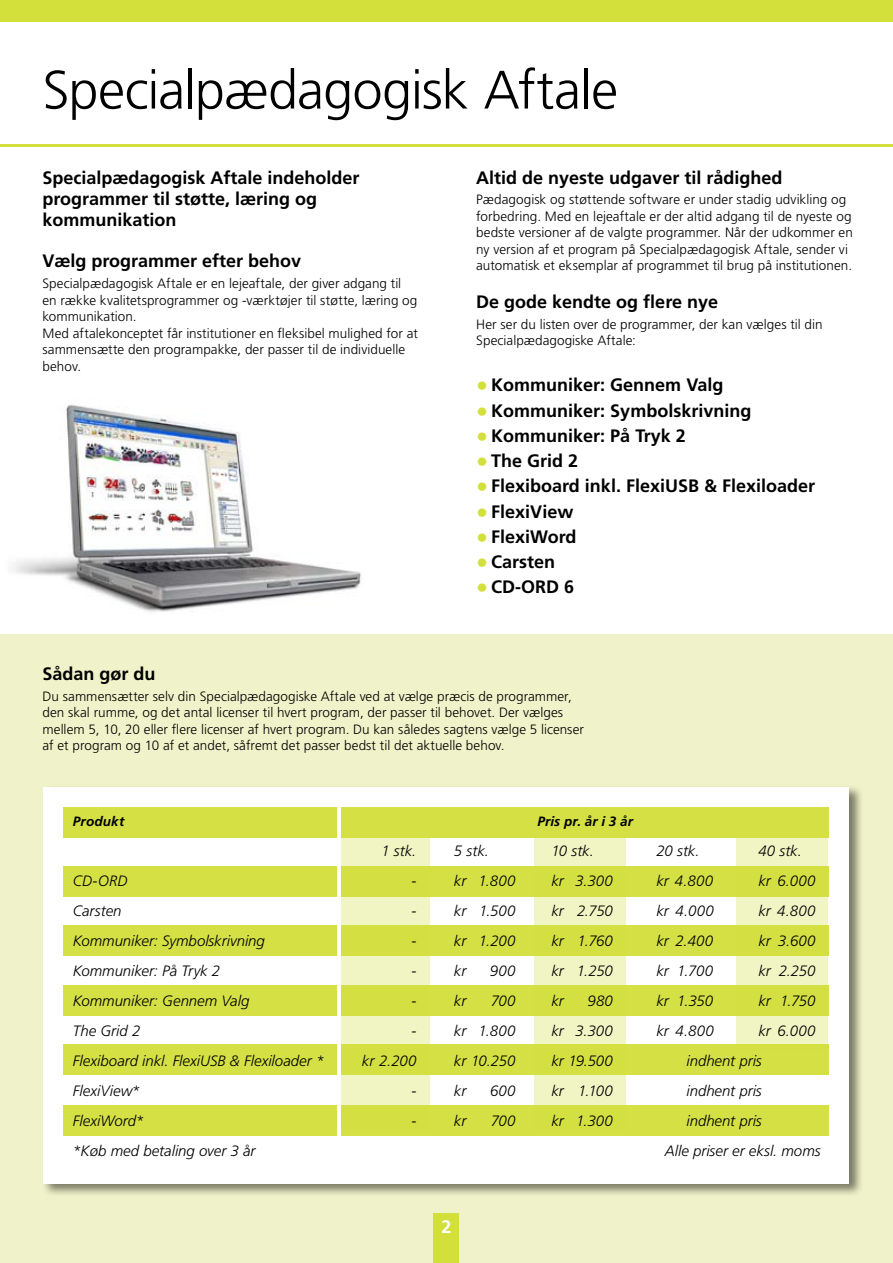
<style>
.page{position:relative;width:893px;height:1263px;background:#fff}
.page>*{position:absolute;margin:0;border:0;box-sizing:border-box;transform-origin:0 0}
.t1{font:300 54px "Frutiger LT";letter-spacing:-.02em;color:#000}
.t2{font:700 18px/21px "Frutiger LT";color:#000}
.t3{font:700 18px "Frutiger LT";color:#fff}
.t4{font:italic 300 15px "Frutiger LT";color:#000}
.t5{font:300 13.5px/16.5px "Frutiger LT";letter-spacing:.005em;color:#000}
.t6{font:italic 700 13.5px "Frutiger LT";letter-spacing:.01em;color:#000}
.s1{font-size:24px;color:#d3df3b}
</style>
<div class="page">
<div style="left:0;top:634px;width:893px;height:629px;background:#f0f3c7"></div>
<div style="left:0;top:0;width:893px;height:21px;background:#d3df3b"></div>
<hr style="left:0;top:145px;width:893px;height:2px;background:#d3df3b">
<div style="left:434px;top:1213px;width:25px;height:50px;background:#d3df3b"></div>
<div style="left:41px;top:784px;width:829px;height:419px;background:#000;opacity:.5"></div>
<div style="left:44px;top:787px;width:805px;height:396px;background:#fff"></div>
<div style="left:63px;top:866px;width:765px;height:30px;background:#d5e044"></div>
<div style="left:63px;top:807px;width:765px;height:31px;background:#d5e044"></div>
<div style="left:63px;top:925px;width:765px;height:31px;background:#d5e044"></div>
<div style="left:63px;top:985px;width:765px;height:30px;background:#d5e044"></div>
<div style="left:63px;top:1044px;width:765px;height:31px;background:#d5e044"></div>
<div style="left:63px;top:1105px;width:765px;height:30px;background:#d5e044"></div>
<svg style="left:341px;top:838px;width:88px;height:267px;fill:#f1f5c4"></svg>
<svg style="left:534px;top:838px;width:91px;height:267px;fill:#f1f5c4"></svg>
<svg style="left:736px;top:838px;width:92px;height:206px;fill:#f1f5c4"></svg>
<hr style="left:337px;top:803px;width:4px;height:337px;background:#fff">
<img style="left:12px;top:404px;width:350px;height:208px">
<h1 class="t1" style="left:43px;top:59px;width:577px">Specialpædagogisk Aftale</h1>
<h2 class="t2" style="left:43px;top:167px;width:319px">Specialpædagogisk Aftale indeholder programmer til støtte, læring og kommunikation</h2>
<h2 class="t2" style="left:43px;top:251px;width:260px">Vælg programmer efter behov</h2>
<p class="t5" style="left:43px;top:275px;width:377px">Specialpædagogisk Aftale er en lejeaftale, der giver adgang til en række kvalitetsprogrammer og -værktøjer til støtte, læring og kommunikation.<br>Med aftalekonceptet får institutioner en fleksibel mulighed for at sammensætte den programpakke, der passer til de individuelle behov.</p>
<h2 class="t2" style="left:476px;top:167px;width:308px">Altid de nyeste udgaver til rådighed</h2>
<p class="t5" style="left:476px;top:192px;width:378px">Pædagogisk og støttende software er under stadig udvikling og forbedring. Med en lejeaftale er der altid adgang til de nyeste og bedste versioner af de valgte programmer. Når der udkommer en ny version af et program på Specialpædagogisk Aftale, sender vi automatisk et eksemplar af programmet til brug på institutionen.</p>
<h2 class="t2" style="left:476px;top:291px;width:243px">De gode kendte og flere nye</h2>
<p class="t5" style="left:476px;top:316px;width:348px">Her ser du listen over de programmer, der kan vælges til din<br>Specialpædagogiske Aftale:</p>
<h2 class="t2" style="left:476px;top:375px;width:249px"><span class="s1">•</span> Kommuniker: Gennem Valg</h2>
<h2 class="t2" style="left:476px;top:400px;width:277px"><span class="s1">•</span> Kommuniker: Symbolskrivning</h2>
<h2 class="t2" style="left:476px;top:425px;width:211px"><span class="s1">•</span> Kommuniker: På Tryk 2</h2>
<h2 class="t2" style="left:476px;top:450px;width:104px"><span class="s1">•</span> The Grid 2</h2>
<h2 class="t2" style="left:476px;top:476px;width:340px"><span class="s1">•</span> Flexiboard inkl. FlexiUSB &amp; Flexiloader</h2>
<h2 class="t2" style="left:476px;top:501px;width:99px"><span class="s1">•</span> FlexiView</h2>
<h2 class="t2" style="left:476px;top:526px;width:102px"><span class="s1">•</span> FlexiWord</h2>
<h2 class="t2" style="left:476px;top:551px;width:81px"><span class="s1">•</span> Carsten</h2>
<h2 class="t2" style="left:476px;top:577px;width:100px"><span class="s1">•</span> CD-ORD 6</h2>
<h2 class="t2" style="left:43px;top:663px;width:115px">Sådan gør du</h2>
<p class="t5" style="left:43px;top:688px;width:543px">Du sammensætter selv din Specialpædagogiske Aftale ved at vælge præcis de programmer, den skal rumme, og det antal licenser til hvert program, der passer til behovet. Der vælges mellem 5, 10, 20 eller flere licenser af hvert program. Du kan således sagtens vælge 5 licenser af et program og 10 af et andet, såfremt det passer bedst til det aktuelle behov.</p>
<p class="t6" style="left:73px;top:813px;width:53px">Produkt</p>
<p class="t6" style="left:537px;top:813px;width:97px">Pris pr. år i 3 år</p>
<p class="t4" style="left:381px;top:842px;width:36px">1 stk.</p>
<p class="t4" style="left:454px;top:842px;width:36px">5 stk.</p>
<p class="t4" style="left:551px;top:842px;width:44px">10 stk.</p>
<p class="t4" style="left:656px;top:842px;width:45px">20 stk.</p>
<p class="t4" style="left:758px;top:842px;width:45px">40 stk.</p>
<p class="t4" style="left:73px;top:872px;width:56px">CD-ORD</p>
<p class="t4" style="left:411px;top:872px;width:6px">-</p>
<p class="t4" style="left:454px;top:872px;width:63px">kr 1.800</p>
<p class="t4" style="left:551px;top:872px;width:63px">kr 3.300</p>
<p class="t4" style="left:656px;top:872px;width:58px">kr 4.800</p>
<p class="t4" style="left:758px;top:872px;width:58px">kr 6.000</p>
<p class="t4" style="left:73px;top:902px;width:50px">Carsten</p>
<p class="t4" style="left:411px;top:902px;width:6px">-</p>
<p class="t4" style="left:454px;top:902px;width:63px">kr 1.500</p>
<p class="t4" style="left:551px;top:902px;width:63px">kr 2.750</p>
<p class="t4" style="left:656px;top:902px;width:59px">kr 4.000</p>
<p class="t4" style="left:758px;top:902px;width:59px">kr 4.800</p>
<p class="t4" style="left:73px;top:932px;width:193px">Kommuniker: Symbolskrivning</p>
<p class="t4" style="left:411px;top:932px;width:6px">-</p>
<p class="t4" style="left:454px;top:932px;width:63px">kr 1.200</p>
<p class="t4" style="left:551px;top:932px;width:63px">kr 1.760</p>
<p class="t4" style="left:656px;top:932px;width:58px">kr 2.400</p>
<p class="t4" style="left:758px;top:932px;width:58px">kr 3.600</p>
<p class="t4" style="left:73px;top:962px;width:149px">Kommuniker: På Tryk 2</p>
<p class="t4" style="left:411px;top:962px;width:6px">-</p>
<p class="t4" style="left:454px;top:962px;width:14px">kr</p>
<p class="t4" style="left:490px;top:962px;width:27px">900</p>
<p class="t4" style="left:551px;top:962px;width:63px">kr 1.250</p>
<p class="t4" style="left:656px;top:962px;width:58px">kr 1.700</p>
<p class="t4" style="left:758px;top:962px;width:58px">kr 2.250</p>
<p class="t4" style="left:73px;top:992px;width:178px">Kommuniker: Gennem Valg</p>
<p class="t4" style="left:411px;top:992px;width:6px">-</p>
<p class="t4" style="left:454px;top:992px;width:14px">kr</p>
<p class="t4" style="left:491px;top:992px;width:26px">700</p>
<p class="t4" style="left:551px;top:992px;width:14px">kr</p>
<p class="t4" style="left:588px;top:992px;width:27px">980</p>
<p class="t4" style="left:656px;top:992px;width:58px">kr 1.350</p>
<p class="t4" style="left:758px;top:992px;width:58px">kr 1.750</p>
<p class="t4" style="left:73px;top:1022px;width:69px">The Grid 2</p>
<p class="t4" style="left:411px;top:1022px;width:6px">-</p>
<p class="t4" style="left:454px;top:1022px;width:63px">kr 1.800</p>
<p class="t4" style="left:551px;top:1022px;width:63px">kr 3.300</p>
<p class="t4" style="left:656px;top:1022px;width:59px">kr 4.800</p>
<p class="t4" style="left:758px;top:1022px;width:58px">kr 6.000</p>
<p class="t4" style="left:73px;top:1052px;width:253px">Flexiboard inkl. FlexiUSB &amp; Flexiloader *</p>
<p class="t4" style="left:362px;top:1052px;width:56px">kr 2.200</p>
<p class="t4" style="left:454px;top:1052px;width:63px">kr 10.250</p>
<p class="t4" style="left:551px;top:1052px;width:63px">kr 19.500</p>
<p class="t4" style="left:686px;top:1052px;width:77px">indhent pris</p>
<p class="t4" style="left:73px;top:1082px;width:69px">FlexiView*</p>
<p class="t4" style="left:411px;top:1082px;width:6px">-</p>
<p class="t4" style="left:454px;top:1082px;width:14px">kr</p>
<p class="t4" style="left:490px;top:1082px;width:27px">600</p>
<p class="t4" style="left:551px;top:1082px;width:63px">kr 1.100</p>
<p class="t4" style="left:686px;top:1082px;width:77px">indhent pris</p>
<p class="t4" style="left:73px;top:1112px;width:73px">FlexiWord*</p>
<p class="t4" style="left:411px;top:1112px;width:6px">-</p>
<p class="t4" style="left:454px;top:1112px;width:14px">kr</p>
<p class="t4" style="left:491px;top:1112px;width:26px">700</p>
<p class="t4" style="left:551px;top:1112px;width:63px">kr 1.300</p>
<p class="t4" style="left:686px;top:1112px;width:77px">indhent pris</p>
<p class="t4" style="left:73px;top:1142px;width:184px">*Køb med betaling over 3 år</p>
<p class="t4" style="left:665px;top:1142px;width:157px">Alle priser er eksl. moms</p>
<h2 class="t3" style="left:441px;top:1216px;width:12px">2</h2>
</div>
